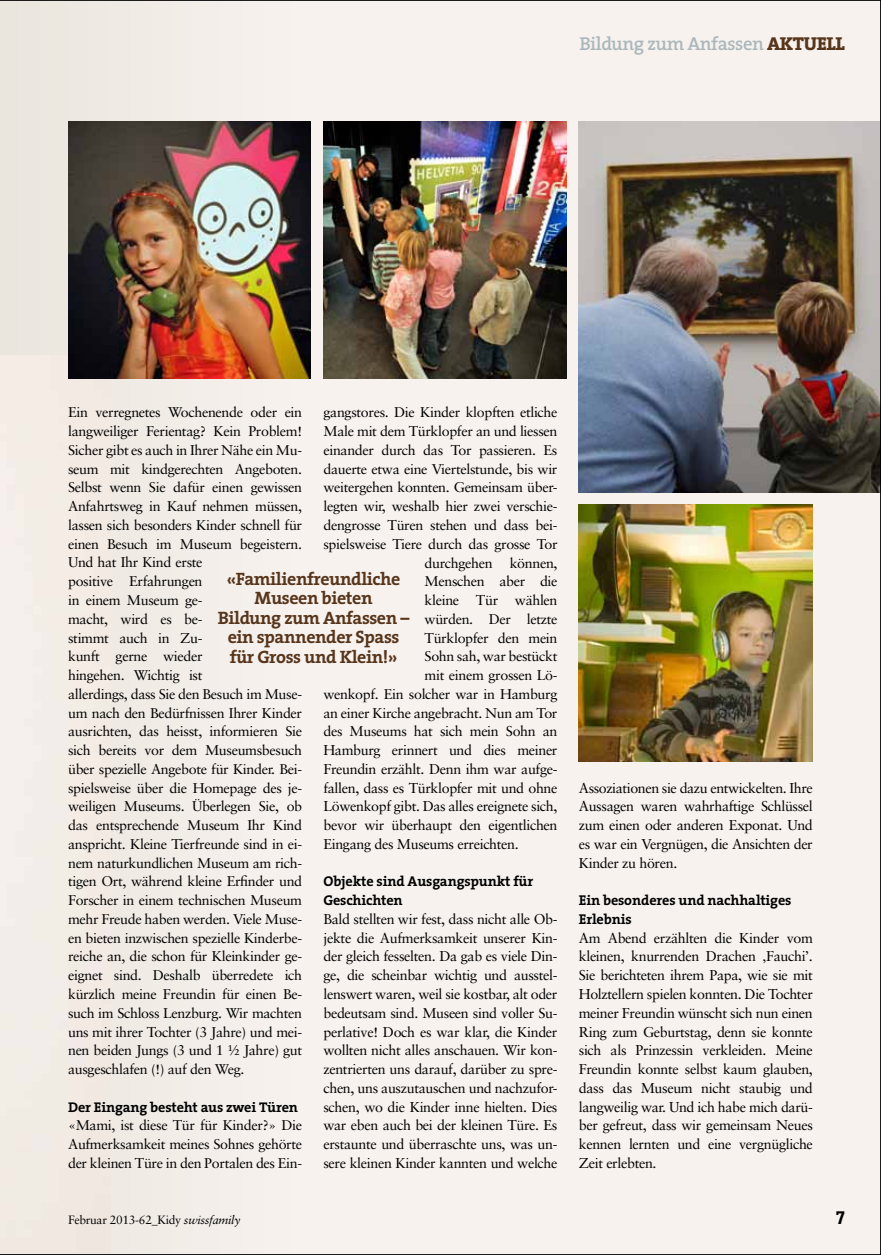
<style>
.page{position:relative;width:881px;height:1255px;background:#fff}
.page>*{position:absolute;margin:0;border:0;box-sizing:border-box;transform-origin:0 0}
.t1{font:600 18.75px "The Serif";letter-spacing:-.025em;color:#acb7bc}
.t2{font:18.75px "The Serif Bold Caps";color:#000}
.t3{font:700 18px/19.5px "The Serif";letter-spacing:-.025em;color:#57351b;text-align:center}
.t4{font:14.25px/18.8px "Sabon";letter-spacing:-.025em;color:#000;text-align:justify}
.t5{font:700 14.25px/18.8px "The Serif";letter-spacing:-.01em;color:#000}
.t6{font:14.1px/18.8px "Sabon";letter-spacing:-.025em;color:#000}
.t7{font:700 14.1px "The Serif";letter-spacing:-.01em;color:#000}
.t8{font:12px "Sabon";letter-spacing:-.025em;color:#000}
.s1{font-weight:800;color:#57351b}
.s2{font-size:14.1px}
.s3{font-style:italic}
</style>
<div class="page">
<img style="left:0;top:0;width:880px;height:1254px">
<h1 class="t1" style="left:579px;top:28px;width:267px">Bildung zum Anfassen <span class="s1">Aktuell</span></h1>
<p class="t6" style="left:68px;top:403px;width:235px">Ein verregnetes Wochenende oder ein langweiliger Ferientag? Kein Problem!<br>Sicher gibt es auch in Ihrer Nähe ein Mu&shy;seum mit kindgerechten Angeboten.<br>Selbst wenn Sie dafür einen gewissen Anfahrtsweg in Kauf nehmen müssen, lassen sich besonders Kinder schnell für einen Besuch im Museum begeistern.<br>Und hat Ihr Kind erste<br>positive Erfahrungen<br>in einem Museum ge-<br>macht, wird es be-<br>stimmt auch in Zu-<br>kunft gerne wieder<br>hingehen. Wichtig ist<br>allerdings, dass Sie den Besuch im Muse&shy;um nach den Bedürfnissen Ihrer Kinder ausrichten, das heisst, informieren Sie sich bereits vor dem Museumsbesuch über spezielle Angebote für Kinder. Bei&shy;spielsweise über die Homepage des je&shy;weiligen Museums. Überlegen Sie, ob das entsprechende Museum Ihr Kind anspricht. Kleine Tierfreunde sind in ei&shy;nem naturkundlichen Museum am rich&shy;tigen Ort, während kleine Erfinder und Forscher in einem technischen Museum mehr Freude haben werden. Viele Muse&shy;en bieten inzwischen spezielle Kinderbe&shy;reiche an, die schon für Kleinkinder ge&shy;eignet sind. Deshalb überredete ich kürzlich meine Freundin für einen Be&shy;such im Schloss Lenzburg. Wir machten uns mit ihrer Tochter (3 Jahre) und mei&shy;nen beiden Jungs (3 und 1 ½ Jahre) gut ausgeschlafen (!) auf den Weg.</p>
<p class="t7" style="left:68px;top:1094px;width:231px">Der Eingang besteht aus zwei Türen</p>
<p class="t6" style="left:68px;top:1115px;width:235px;text-align:justify">«Mami, ist diese Tür für Kinder?» Die Aufmerksamkeit meines Sohnes gehörte der kleinen Türe in den Portalen des Ein-</p>
<p class="t6" style="left:323px;top:403px;width:235px;text-align:right">gangstores. Die Kinder klopften etliche<br>Male mit dem Türklopfer an und liessen einander durch das Tor passieren. Es dauerte etwa eine Viertelstunde, bis wir weitergehen konnten. Gemeinsam über&shy;legten wir, weshalb hier zwei verschie&shy;dengrosse Türen stehen und dass bei&shy;spielsweise Tiere durch das grosse Tor durchgehen können,<br>Menschen aber die<br>kleine Tür wählen<br>würden. Der letzte<br>Türklopfer den mein<br>Sohn sah, war bestückt<br>mit einem grossen Lö-<br>wenkopf. Ein solcher war in Hamburg an einer Kirche angebracht. Nun am Tor</p>
<p class="t4" style="left:323px;top:721px;width:235px"><span class="s2">des Museums</span> hat sich mein Sohn an Hamburg erinnert und dies meiner Freundin erzählt. Denn ihm war aufge&shy;fallen, dass es Türklopfer mit und ohne Löwenkopf gibt. Das alles ereignete sich, bevor wir überhaupt den eigentlichen Eingang des Museums erreichten.</p>
<p class="t5" style="left:323px;top:871px;width:211px">Objekte sind Ausgangspunkt für<br>Geschichten</p>
<p class="t4" style="left:323px;top:909px;width:235px">Bald stellten wir fest, dass nicht alle Ob&shy;jekte die Aufmerksamkeit unserer Kin&shy;der gleich fesselten. Da gab es viele Din&shy;ge, die scheinbar wichtig und ausstel&shy;lenswert waren, weil sie kostbar, alt oder bedeutsam sind. Museen sind voller Su&shy;perlative! Doch es war klar, die Kinder wollten nicht alles anschauen. Wir kon&shy;zentrierten uns darauf, darüber zu spre&shy;chen, uns auszutauschen und nachzufor&shy;schen, wo die Kinder inne hielten. Dies war eben auch bei der kleinen Türe. Es erstaunte und überraschte uns, was un&shy;sere kleinen Kinder kannten und welche</p>
<p class="t3" style="left:218px;top:568px;width:193px">«Familienfreundliche<br>Museen bieten<br>Bildung zum Anfassen – ein spannender Spass für Gross und Klein!»</p>
<p class="t4" style="left:578px;top:778px;width:235px">Assoziationen sie dazu entwickelten. Ihre Aussagen waren wahrhaftige Schlüssel zum einen oder anderen Exponat. Und es war ein Vergnügen, die Ansichten der Kinder zu hören.</p>
<p class="t5" style="left:578px;top:890px;width:214px">Ein besonderes und nachhaltiges<br>Erlebnis</p>
<p class="t4" style="left:578px;top:928px;width:235px">Am Abend erzählten die Kinder vom kleinen, knurrenden Drachen ‚Fauchi’.<br>Sie berichteten ihrem Papa, wie sie mit Holztellern spielen konnten. Die Tochter meiner Freundin wünscht sich nun einen Ring zum Geburtstag, denn sie konnte sich als Prinzessin verkleiden. Meine Freundin konnte selbst kaum glauben, dass das Museum nicht staubig und langweilig war. Und ich habe mich darü&shy;ber gefreut, dass wir gemeinsam Neues kennen lernten und eine vergnügliche Zeit erlebten.</p>
<p class="t8" style="left:68px;top:1212px;width:174px">Februar 2013-62<span class="s3">_</span>Kidy <span class="s3">swissfamily</span></p>
<h1 class="t2" style="left:835px;top:1201px;width:10px">7</h1>
</div>
